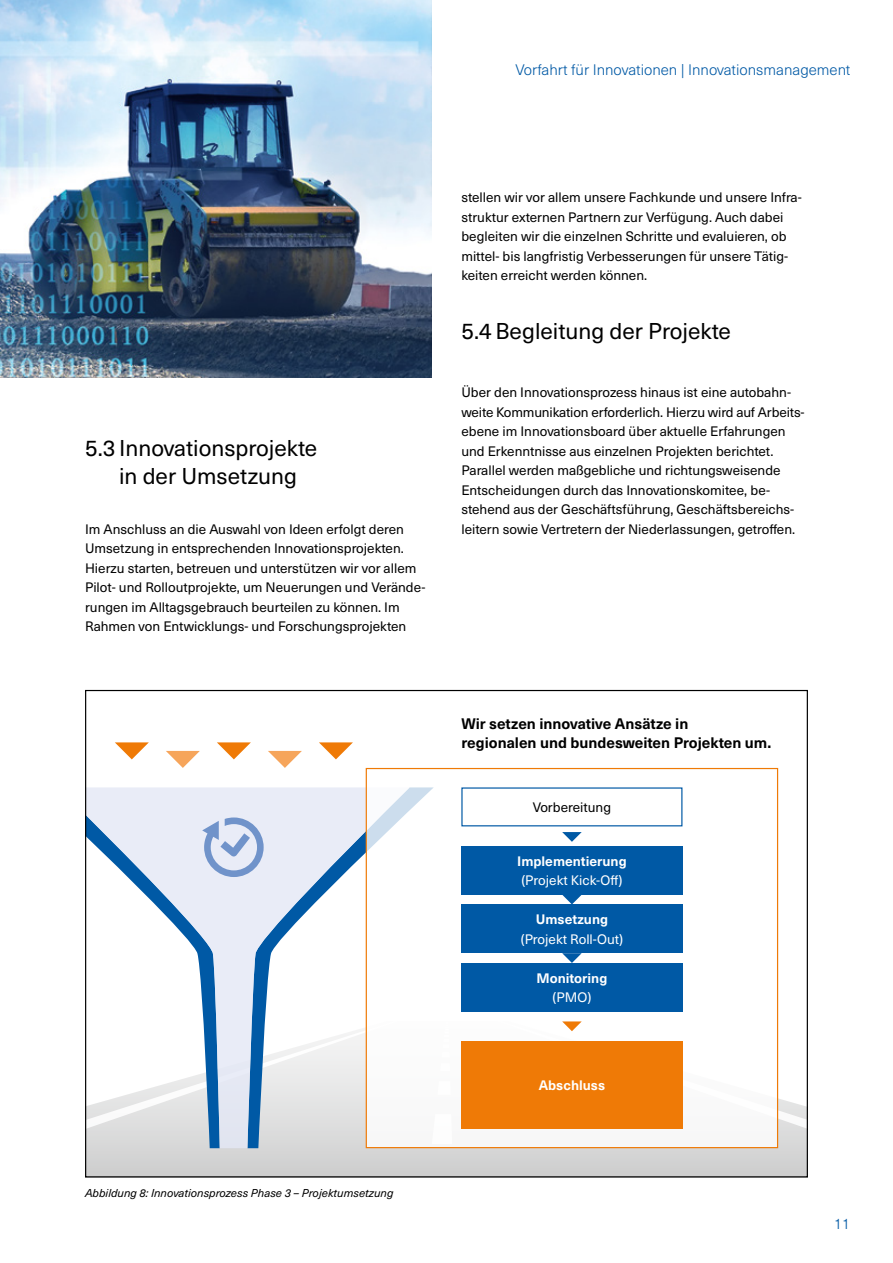
<style>
.page{position:relative;width:893px;height:1263px;background:#fff}
.page>*{position:absolute;margin:0;border:0;box-sizing:border-box;transform-origin:0 0}
.t1{font:22.5px/28.5px "Neue Haas Unica W1 G";color:#000}
.t2{font:700 15px/19.5px "Neue Haas Unica W1 G";color:#000}
.t3{font:300 15px "Neue Haas Unica W1 G";color:#0059a5}
.t4{font:13.5px/19.5px "Neue Haas Unica W1 G";color:#000}
.t5{font:700 13.5px "Neue Haas Unica W1 G";color:#fff}
.t6{font:13.5px "Neue Haas Unica W1 G";color:#fff}
.t7{font:italic 11.25px "Neue Haas Unica W1 G";color:#000}
</style>
<div class="page">
<div style="left:87px;top:1133px;width:719px;height:42px;background:#d2d1d2"></div>
<svg style="left:217px;top:742px;width:34px;height:17px"></svg>
<svg style="left:115px;top:742px;width:34px;height:17px"></svg>
<svg style="left:319px;top:742px;width:34px;height:17px"></svg>
<svg style="left:268px;top:751px;width:34px;height:17px"></svg>
<svg style="left:166px;top:751px;width:34px;height:17px"></svg>
<svg style="left:87px;top:787px;width:279px;height:361px"></svg>
<svg style="left:202px;top:817px;width:62px;height:60px"></svg>
<div style="left:366px;top:768px;width:412px;height:379px;background:#fff"></div>
<img style="left:0;top:0;width:432px;height:378px">
<div style="left:461px;top:1041px;width:221px;height:88px;background:#ef7a06"></div>
<svg style="left:562px;top:832px;width:20px;height:10px"></svg>
<div style="left:461px;top:846px;width:221px;height:49px;background:#0059a5"></div>
<svg style="left:562px;top:895px;width:20px;height:9px"></svg>
<div style="left:461px;top:904px;width:221px;height:49px;background:#0059a5"></div>
<svg style="left:562px;top:953px;width:20px;height:10px"></svg>
<div style="left:461px;top:963px;width:221px;height:49px;background:#0059a5"></div>
<svg style="left:562px;top:1021px;width:246px;height:112px"></svg>
<p class="t3" style="left:516px;top:59px;width:336px">Vorfahrt für Innovationen | Innovationsmanagement</p>
<h1 class="t1" style="left:119px;top:432px;width:200px;text-indent:-34px">5.3 Innovationsprojekte in der Umsetzung</h1>
<p class="t4" style="left:85px;top:519px;width:341px">Im Anschluss an die Auswahl von Ideen erfolgt deren Umsetzung in entsprechenden Innovationsprojekten.<br>Hierzu starten, betreuen und unterstützen wir vor allem Pilot- und Rolloutprojekte, um Neuerungen und Verände&shy;rungen im Alltagsgebrauch beurteilen zu können. Im Rahmen von Entwicklungs- und Forschungsprojekten</p>
<p class="t4" style="left:461px;top:187px;width:342px">stellen wir vor allem unsere Fachkunde und unsere Infra&shy;struktur externen Partnern zur Verfügung. Auch dabei begleiten wir die einzelnen Schritte und evaluieren, ob mittel- bis langfristig Verbesserungen für unsere Tätig&shy;keiten erreicht werden können.</p>
<h1 class="t1" style="left:461px;top:315px;width:271px">5.4 Begleitung der Projekte</h1>
<p class="t4" style="left:461px;top:382px;width:344px">Über den Innovationsprozess hinaus ist eine autobahn&shy;weite Kommunikation erforderlich. Hierzu wird auf Arbeits&shy;ebene im Innovationsboard über aktuelle Erfahrungen und Erkenntnisse aus einzelnen Projekten berichtet.<br>Parallel werden maßgebliche und richtungsweisende Entscheidungen durch das Innovationskomitee, be&shy;stehend aus der Geschäftsführung, Geschäftsbereichs&shy;leitern sowie Vertretern der Niederlassungen, getroffen.</p>
<p class="t2" style="left:461px;top:713px;width:311px">Wir setzen innovative Ansätze in<br>regionalen und bundesweiten Projekten um.</p>
<p class="t4" style="left:533px;top:797px;width:80px">Vorbereitung</p>
<p class="t5" style="left:517px;top:851px;width:111px">Implementierung</p>
<p class="t6" style="left:521px;top:870px;width:103px">(Projekt Kick-Off)</p>
<p class="t5" style="left:536px;top:909px;width:74px">Umsetzung</p>
<p class="t6" style="left:521px;top:929px;width:104px">(Projekt Roll-Out)</p>
<p class="t5" style="left:537px;top:968px;width:72px">Monitoring</p>
<p class="t6" style="left:552px;top:987px;width:40px">(PMO)</p>
<p class="t5" style="left:539px;top:1075px;width:68px">Abschluss</p>
<p class="t7" style="left:85px;top:1185px;width:310px">Abbildung 8: Innovationsprozess Phase 3 – Projektumsetzung</p>
<p class="t3" style="left:834px;top:1213px;width:18px">11</p>
</div>
